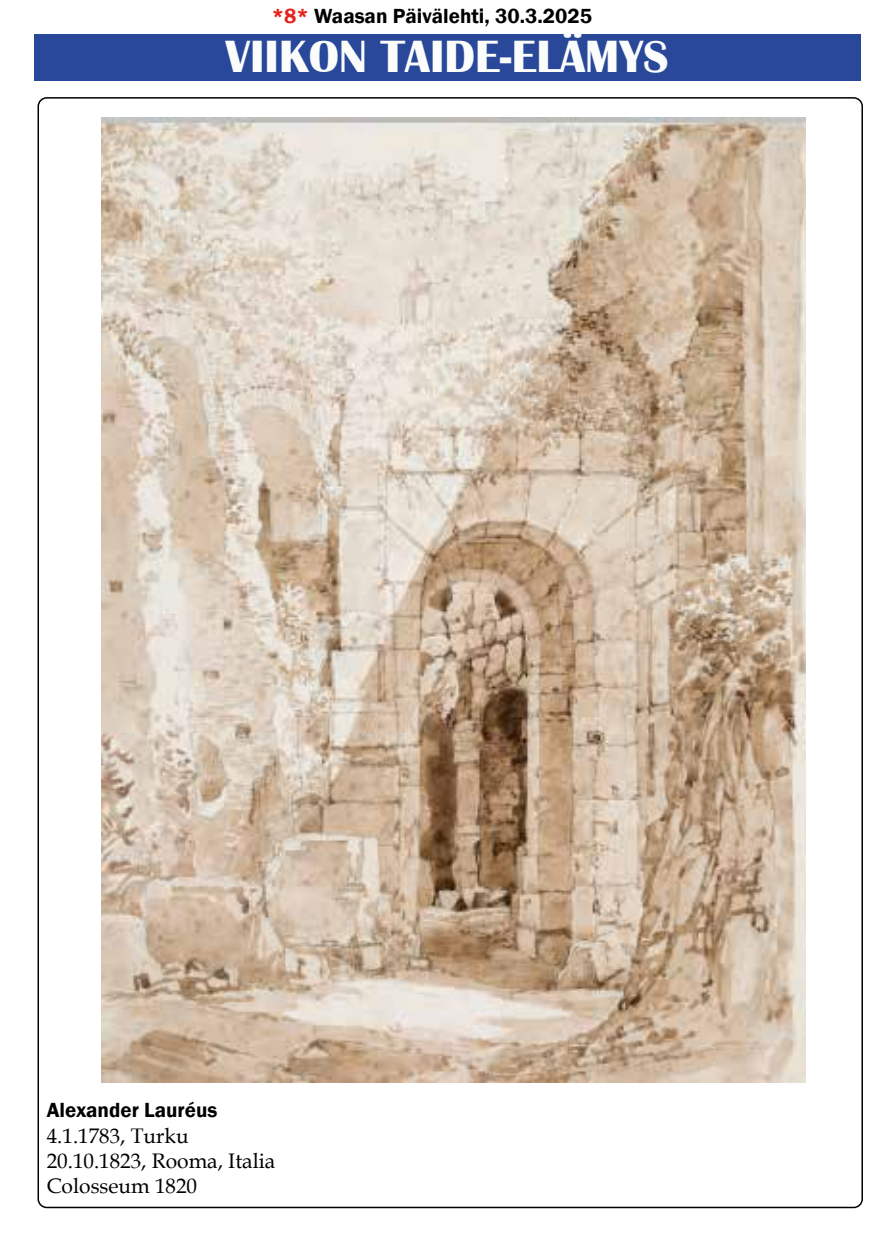
<style>
.page{position:relative;width:893px;height:1234px;background:#fff}
.page>*{position:absolute;margin:0;border:0;box-sizing:border-box;transform-origin:0 0}
.t1{font:700 46.5px "Britannic";color:#fbfdfc}
.t2{font:21px/25.2px "Book Antiqua";color:#000}
.t3{font:600 21px "Franklin Gothic";color:#000}
.s1{color:#e5231d}
</style>
<div class="page">
<img style="left:101px;top:118px;width:705px;height:963px">
<div style="left:34px;top:34px;width:826px;height:47px;background:#2a4899"></div>
<p class="t3" style="left:272px;top:3px;width:322px"><span class="s1">*8*</span> Waasan Päivälehti, 30.3.2025</p>
<h1 class="t1" style="left:226px;top:30px;width:445px">VIIKON TAIDE-ELÄMYS</h1>
<p class="t3" style="left:47px;top:1097px;width:172px">Alexander Lauréus</p>
<p class="t2" style="left:47px;top:1122px;width:230px">4.1.1783, Turku<br>20.10.1823, Rooma, Italia<br>Colosseum 1820</p>
</div>
